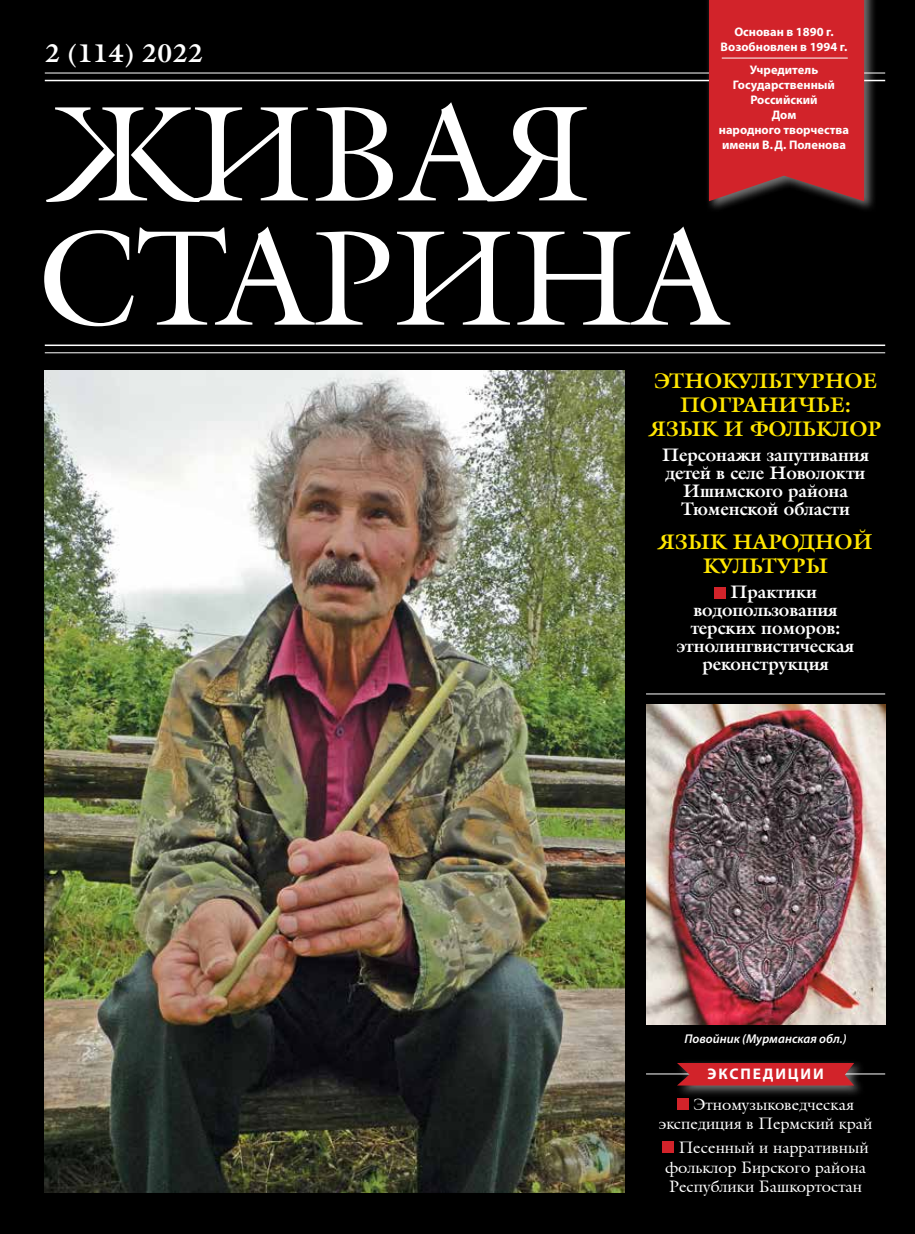
<style>
.page{position:relative;width:915px;height:1234px;background:#fff}
.page>*{position:absolute;margin:0;border:0;box-sizing:border-box;transform-origin:0 0}
.t1{font:700 25.5px "AG Galleon";color:#fff}
.t2{font:700 21px/24px "AG Galleon";color:#ffe600;text-align:center}
.t3{font:700 18px/18px "AG Galleon";color:#fff;text-align:center}
.t4{font:16.5px/19.5px "AG Galleon";color:#fff}
.t5{font:700 15.45px "Myriad Pro";letter-spacing:.12em;color:#fff}
.t6{font:italic 600 12.75px "Myriad Pro";color:#fff}
.t7{font:700 12.45px/15px "Myriad Pro";color:#fff;text-align:center}
</style>
<div class="page">
<div style="left:0;top:0;width:914px;height:1233px;background:#000"></div>
<svg style="left:46px;top:102px;width:540px;height:100px"></svg>
<svg style="left:44px;top:226px;width:686px;height:100px"></svg>
<hr style="left:45px;top:344px;width:839px;height:2px;background:#fff">
<hr style="left:45px;top:352px;width:839px;height:1px;background:#fff">
<hr style="left:45px;top:80px;width:839px;height:1px;background:#fff">
<hr style="left:45px;top:73px;width:839px;height:1px;background:#fff">
<div style="left:704px;top:0;width:172px;height:213px;background:#fff;opacity:.45"></div>
<svg style="left:708px;top:0;width:155px;height:201px;background:#c62329"></svg>
<hr style="left:721px;top:58px;width:126px;height:1px;background:#fff">
<img style="left:44px;top:371px;width:580px;height:821px">
<img style="left:646px;top:704px;width:238px;height:319px">
<div style="left:714px;top:587px;width:11px;height:11px;background:#d2232a"></div>
<hr style="left:645px;top:1073px;width:239px;height:1px;background:#fff">
<div style="left:674px;top:1058px;width:191px;height:39px;background:#fff;opacity:.45"></div>
<svg style="left:676px;top:1062px;width:177px;height:23px;background:#c02229"></svg>
<div style="left:677px;top:1098px;width:11px;height:11px;background:#d2232a"></div>
<div style="left:662px;top:1141px;width:11px;height:11px;background:#d2232a"></div>
<hr style="left:645px;top:693px;width:239px;height:1px;background:#fff">
<h1 class="t1" style="left:45px;top:37px;width:160px">2 (114) 2022</h1>
<p class="t7" style="left:720px;top:24px;width:128px">Основан в 1890 г.<br>Возобновлен в 1994 г.</p>
<p class="t7" style="left:718px;top:62px;width:132px">Учредитель<br>Государственный<br>Российский<br>Дом<br>народного творчества имени В.Д. Поленова</p>
<p class="t2" style="left:649px;top:368px;width:233px">ЭТНОКУЛЬТУРНОЕ<br>ПОГРАНИЧЬЕ:<br>ЯЗЫК И ФОЛЬКЛОР</p>
<p class="t3" style="left:662px;top:445px;width:208px">Персонажи запугивания детей в селе Новолокти<br>Ишимского района<br>Тюменской области</p>
<p class="t2" style="left:658px;top:529px;width:215px">ЯЗЫК НАРОДНОЙ<br>КУЛЬТУРЫ</p>
<p class="t3" style="left:730px;top:582px;width:88px">Практики</p>
<p class="t3" style="left:693px;top:600px;width:145px">водопользования</p>
<p class="t3" style="left:690px;top:618px;width:151px">терских поморов:</p>
<p class="t3" style="left:676px;top:636px;width:179px">этнолингвистическая</p>
<p class="t3" style="left:702px;top:654px;width:128px">реконструкция</p>
<p class="t6" style="left:684px;top:1029px;width:164px">Повойник (Мурманская обл.)</p>
<p class="t5" style="left:707px;top:1063px;width:118px">ЭКСПЕДИЦИИ</p>
<p class="t4" style="left:658px;top:1094px;width:215px;text-indent:35px">Этномузыковедческая экспедиция в Пермский край</p>
<p class="t4" style="left:664px;top:1137px;width:205px;text-indent:14px">Песенный и нарративный фольклор Бирского района<br>Республики Башкортостан</p>
</div>
